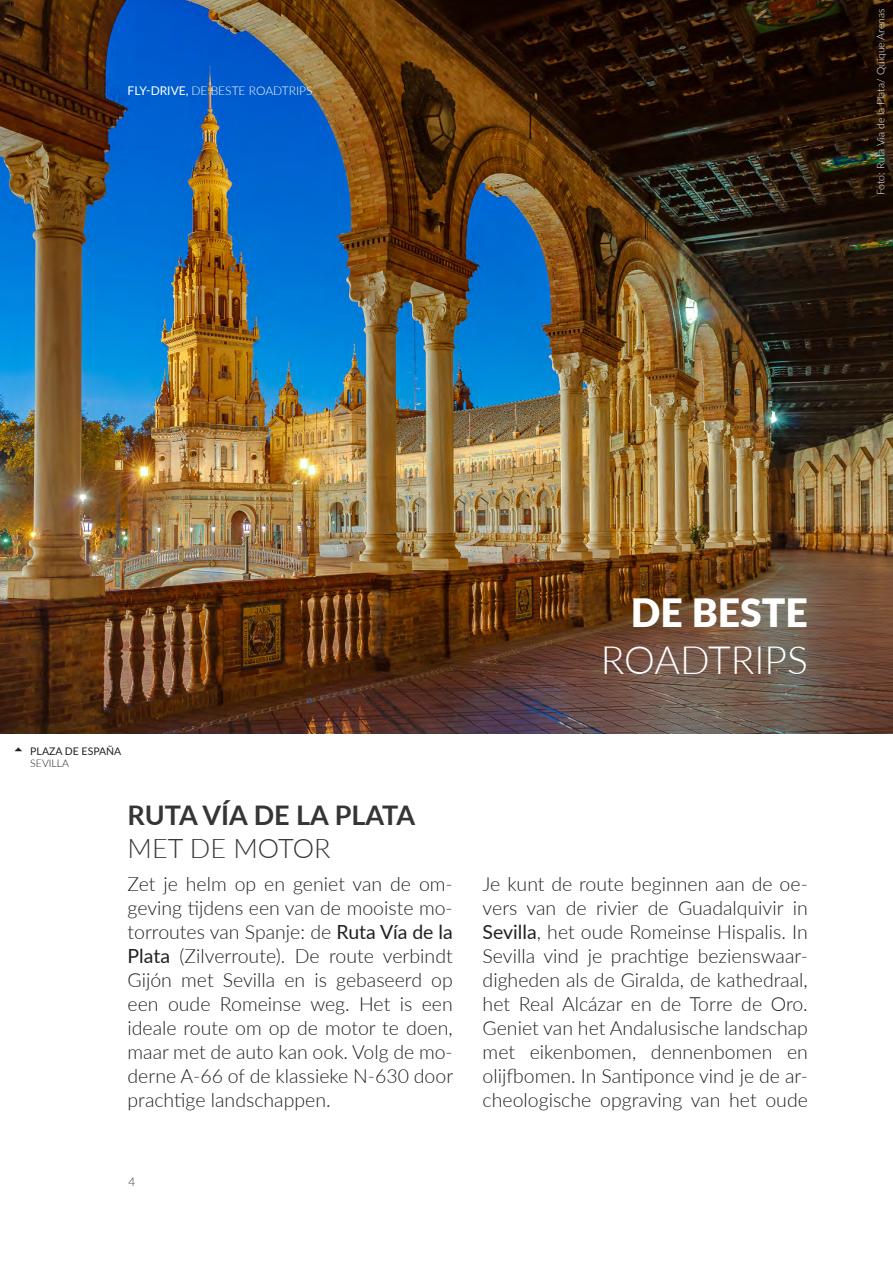
<style>
.page{position:relative;width:893px;height:1263px;background:#fff}
.page>*{position:absolute;margin:0;border:0;box-sizing:border-box;transform-origin:0 0}
.t1{font:300 39px/46.8px "Lato";color:#fff;text-align:right}
.t2{font:700 27px/33px "Lato";color:#353534}
.Body{font:300 19.5px/24px "Lato";color:#231f20;text-align:justify}
.t3{font:300 12px "Lato";color:#fff}
.t4{font:300 12px "Lato";color:#353534}
.PIE_ARRIBA{font:300 10.5px "Lato";color:#fff}
.t5{font:10.5px "Lato";color:#231f20}
.SUBPIE_ARRIBA{font:300 10.5px "Lato";color:#231f20}
.s1{font-weight:400}
.s2{font-weight:900}
.s3{font-weight:300}
</style>
<div class="page">
<img style="left:0;top:0;width:893px;height:733px">
<p class="t3" style="left:128px;top:82px;width:187px"><span class="s1">FLY-DRIVE,</span> DE BESTE ROADTRIPS</p>
<p class="PIE_ARRIBA" style="left:873px;top:195px;width:188px;rotate:-90deg">Foto: Ruta Vía de la Plata/ Quique Arenas</p>
<p class="t5" style="left:30px;top:743px;width:93px">PLAZA DE ESPAÑA</p>
<p class="SUBPIE_ARRIBA" style="left:30px;top:756px;width:40px">SEVILLA</p>
<h1 class="t1" style="left:601px;top:588px;width:209px"><span class="s2">DE BESTE<br></span>ROADTRIPS</h1>
<h2 class="t2" style="left:128px;top:798px;width:289px">RUTA VÍA DE LA PLATA<br><span class="s3">MET DE MOTOR</span></h2>
<p class="Body" style="left:128px;top:871px;width:327px">Zet je helm op en geniet van de om&shy;geving tijdens een van de mooiste mo&shy;torroutes van Spanje: de <span class="s1">Ruta Vía de la Plata</span> (Zilverroute). De route verbindt Gijón met Sevilla en is gebaseerd op een oude Romeinse weg. Het is een ideale route om op de motor te doen, maar met de auto kan ook. Volg de mo&shy;derne A-66 of de klassieke N-630 door prachtige landschappen.</p>
<p class="Body" style="left:483px;top:871px;width:327px">Je kunt de route beginnen aan de oe&shy;vers van de rivier de Guadalquivir in <span class="s1">Sevilla</span>, het oude Romeinse Hispalis. In Sevilla vind je prachtige bezienswaar&shy;digheden als de Giralda, de kathedraal, het Real Alcázar en de Torre de Oro.<br>Geniet van het Andalusische landschap met eikenbomen, dennenbomen en olijfbomen. In Santiponce vind je de ar&shy;cheologische opgraving van het oude</p>
<p class="t4" style="left:128px;top:1173px;width:8px">4</p>
</div>
